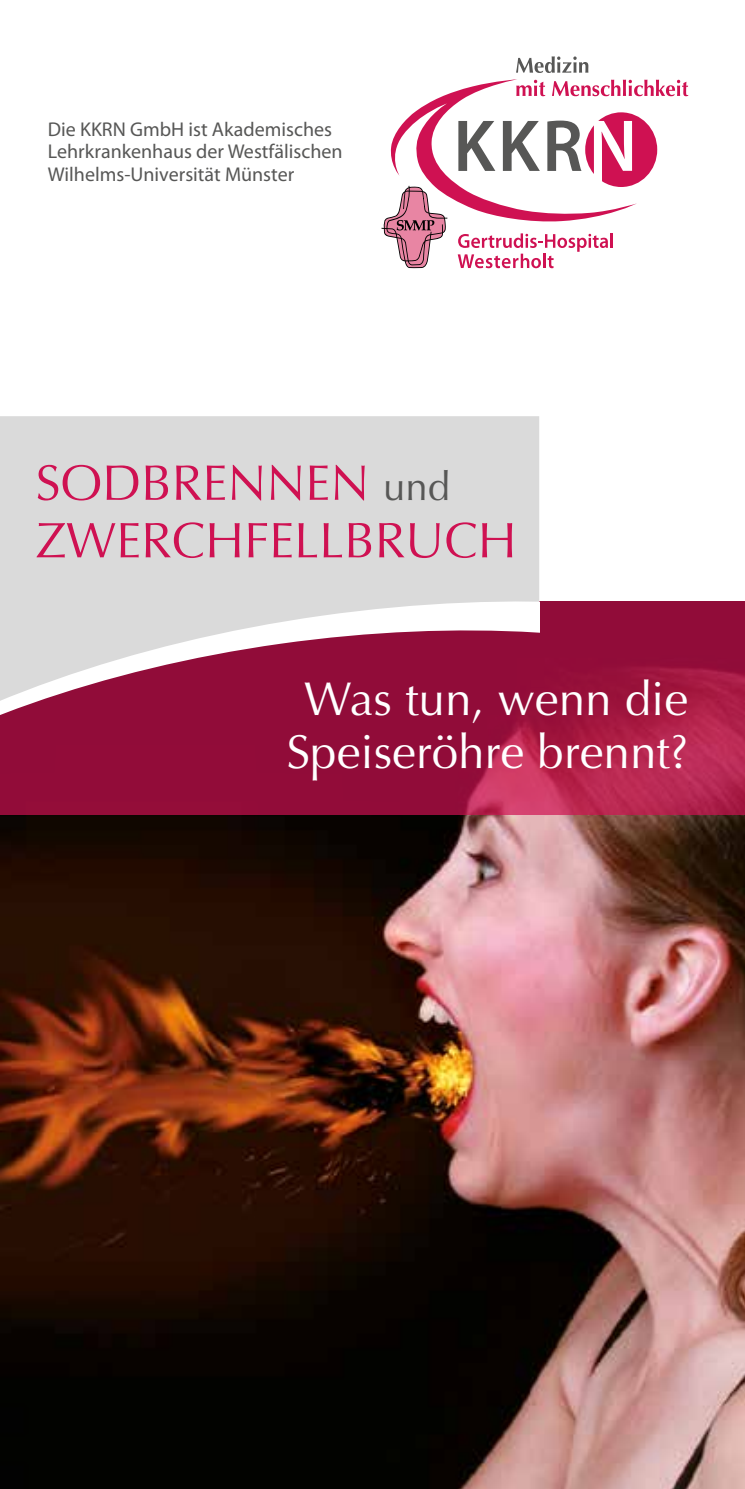
<style>
.page{position:relative;width:745px;height:1489px;background:#fff}
.page>*{position:absolute;margin:0;border:0;box-sizing:border-box;transform-origin:0 0}
.t1{font:50px/57.5px "Optima";color:#cf1152}
.t2{font:47.5px/52.5px "Optima";color:#fff;text-align:center}
.t3{font:20px/22.5px "Myriad Pro";color:#575756}
.s1{font-size:40px;color:#575756}
</style>
<div class="page">
<img style="left:0;top:815px;width:744px;height:673px">
<svg style="left:0;top:601px;width:744px;height:214px;background:#9f1541"></svg>
<div style="left:0;top:416px;width:539px;height:145px;background:#dadada"></div>
<svg style="left:0;top:561px;width:539px;height:183px;background:#bb7a8f"></svg>
<svg style="left:516px;top:56px;width:72px;height:17px"></svg>
<svg style="left:381px;top:79px;width:306px;height:189px"></svg>
<p class="t3" style="left:48px;top:117px;width:296px">Die KKRN GmbH ist Akademisches<br>Lehrkrankenhaus der Westfälischen<br>Wilhelms-Universität Münster</p>
<h1 class="t1" style="left:35px;top:454px;width:482px">SODBRENNEN <span class="s1">und<br></span>ZWERCHFELLBRUCH</h1>
<h2 class="t2" style="left:286px;top:673px;width:403px">Was tun, wenn die<br>Speiseröhre brennt?</h2>
</div>
